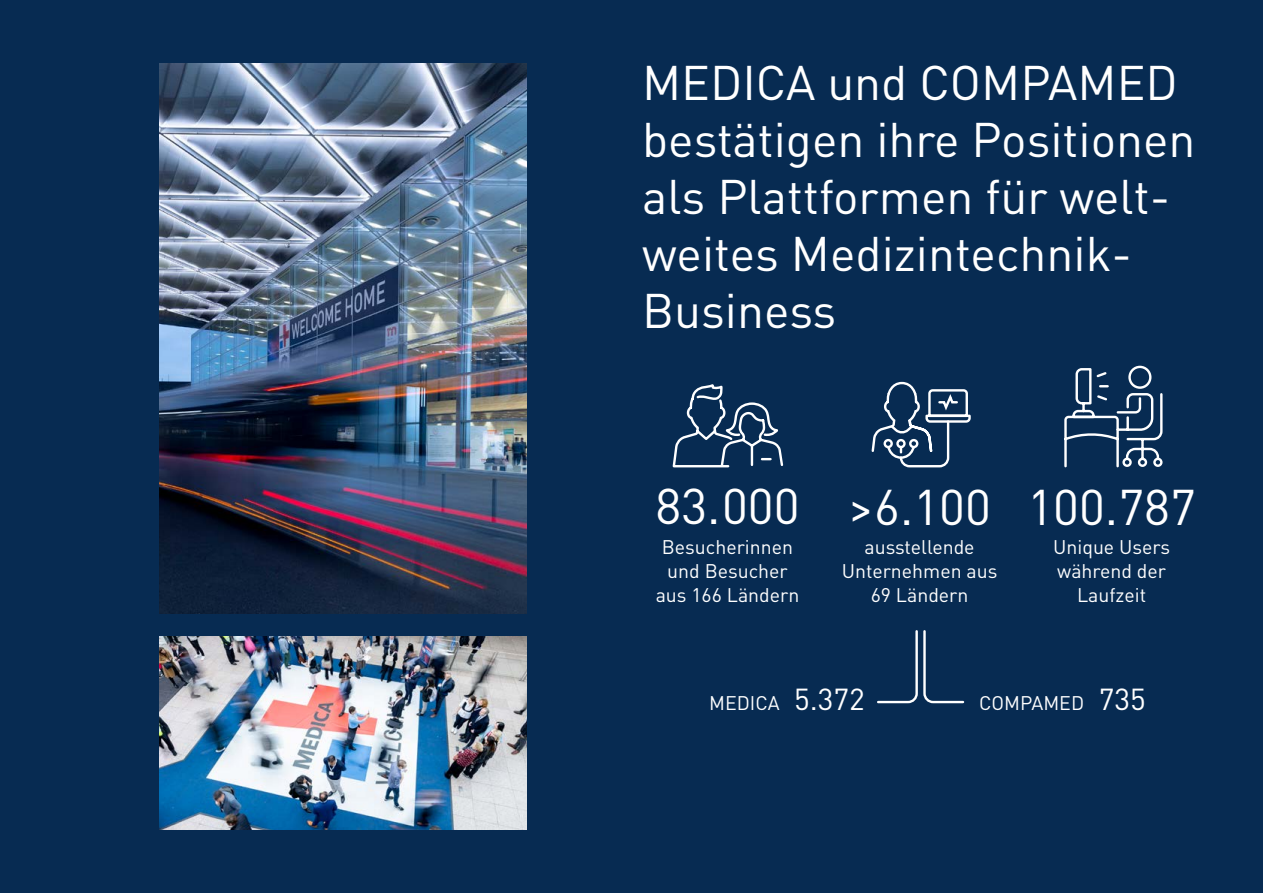
<style>
.page{position:relative;width:1263px;height:893px;background:#072b52}
.page>*{position:absolute;margin:0;border:0;box-sizing:border-box;transform-origin:0 0}
.t1{font:49.5px "DIN Pro";color:#fff}
.t2{font:48px/57px "DIN Pro";color:#fff}
.t3{font:19.5px/24px "DIN Pro";color:#fff;text-align:center}
.s1{font-size:30px}
</style>
<div class="page">
<svg style="left:672px;top:384px;width:112px;height:84px"></svg>
<svg style="left:871px;top:381px;width:100px;height:87px"></svg>
<svg style="left:1064px;top:365px;width:99px;height:103px"></svg>
<img style="left:160px;top:637px;width:367px;height:192px">
<img style="left:160px;top:64px;width:367px;height:549px">
<svg style="left:877px;top:630px;width:88px;height:74px"></svg>
<h2 class="t2" style="left:642px;top:53px;width:555px">MEDICA und COMPAMED bestätigen ihre Positionen als Plattformen für welt&shy;weites Medizintechnik-<br>Business</h2>
<h1 class="t1" style="left:655px;top:472px;width:146px">83.000</h1>
<p class="t3" style="left:656px;top:534px;width:145px">Besucherinnen und Besucher aus 166 Ländern</p>
<p class="t3" style="left:842px;top:534px;width:157px">ausstellende<br>Unternehmen aus<br>69 Ländern</p>
<h1 class="t1" style="left:848px;top:473px;width:144px">&gt;6.100</h1>
<h1 class="t1" style="left:1027px;top:473px;width:170px">100.787</h1>
<p class="t3" style="left:1053px;top:534px;width:118px">Unique Users während der<br>Laufzeit</p>
<p class="t3" style="left:709px;top:690px;width:157px">MEDICA <span class="s1">5.372</span></p>
<p class="t3" style="left:979px;top:690px;width:168px">COMPAMED <span class="s1">735</span></p>
</div>
